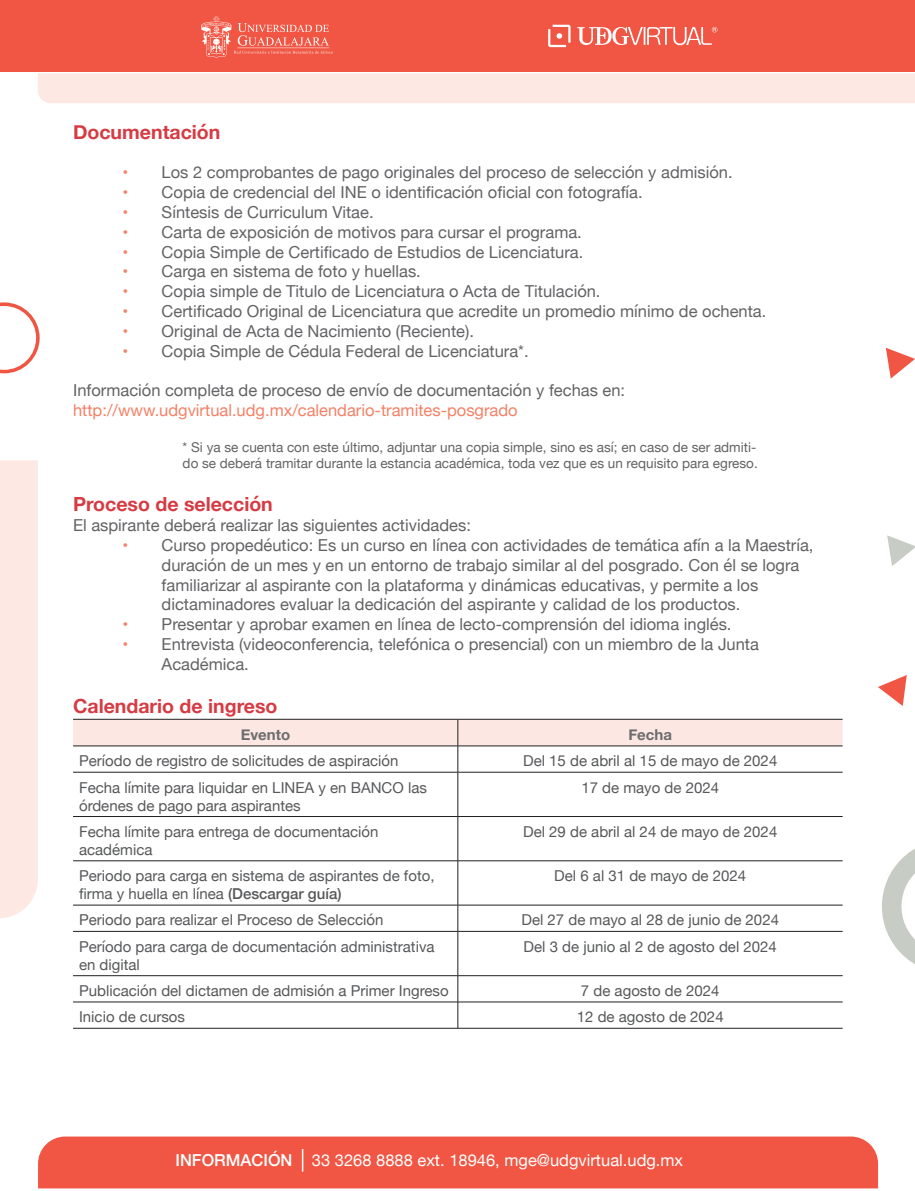
<style>
.page{position:relative;width:915px;height:1191px;background:#fff}
.page>*{position:absolute;margin:0;border:0;box-sizing:border-box;transform-origin:0 0}
.t1{font:700 19.5px "Helvetica Neue";color:#d63b43}
.t2{font:16.5px/19.8px "Helvetica Neue";color:#636366}
.t3{font:16.5px "Helvetica Neue";color:#f48167}
.t4{font:16.5px "Helvetica Neue";color:#fff}
.t5{font:15px/18px "Helvetica Neue";color:#57585a}
.t6{font:700 15px "Helvetica Neue";color:#6c6d70}
.t7{font:13.5px/16.2px "Helvetica Neue";color:#636366}
.s1{color:#f48167}
.s2{font-weight:500}
</style>
<div class="page">
<div style="left:0;top:0;width:914px;height:71px;background:#f05643"></div>
<div style="left:38px;top:73px;width:876px;height:30px;background:#fde8e3"></div>
<svg style="left:882px;top:849px;width:32px;height:115px"></svg>
<svg style="left:0;top:302px;width:40px;height:71px"></svg>
<div style="left:0;top:460px;width:38px;height:458px;background:#fde8e3"></div>
<svg style="left:886px;top:348px;width:28px;height:30px"></svg>
<svg style="left:887px;top:535px;width:27px;height:31px"></svg>
<svg style="left:878px;top:675px;width:28px;height:31px"></svg>
<svg style="left:201px;top:16px;width:132px;height:42px"></svg>
<svg style="left:548px;top:25px;width:22px;height:22px"></svg>
<svg style="left:577px;top:27px;width:140px;height:19px"></svg>
<div style="left:38px;top:1136px;width:839px;height:52px;background:#f05643"></div>
<svg style="left:302px;top:1149px;width:1px;height:22px"></svg>
<svg style="left:73px;top:719px;width:769px;height:53px"></svg>
<hr style="left:73px;top:772px;width:384px;height:1px;background:#231f20">
<hr style="left:457px;top:772px;width:385px;height:1px;background:#231f20">
<hr style="left:457px;top:772px;width:1px;height:44px;background:#231f20">
<hr style="left:73px;top:816px;width:384px;height:1px;background:#231f20">
<hr style="left:457px;top:816px;width:385px;height:1px;background:#231f20">
<hr style="left:457px;top:816px;width:1px;height:44px;background:#231f20">
<hr style="left:73px;top:860px;width:384px;height:1px;background:#231f20">
<hr style="left:457px;top:860px;width:385px;height:1px;background:#231f20">
<hr style="left:457px;top:861px;width:1px;height:44px;background:#231f20">
<hr style="left:73px;top:905px;width:384px;height:1px;background:#231f20">
<hr style="left:457px;top:905px;width:385px;height:1px;background:#231f20">
<svg style="left:457px;top:905px;width:1px;height:26px"></svg>
<hr style="left:73px;top:931px;width:384px;height:1px;background:#231f20">
<hr style="left:457px;top:931px;width:385px;height:1px;background:#231f20">
<hr style="left:457px;top:931px;width:1px;height:44px;background:#231f20">
<hr style="left:73px;top:975px;width:384px;height:1px;background:#231f20">
<hr style="left:457px;top:975px;width:385px;height:1px;background:#231f20">
<hr style="left:73px;top:1001px;width:384px;height:1px;background:#231f20">
<hr style="left:457px;top:1001px;width:385px;height:1px;background:#231f20">
<svg style="left:457px;top:976px;width:1px;height:52px"></svg>
<hr style="left:73px;top:1028px;width:384px;height:1px;background:#231f20">
<hr style="left:457px;top:1028px;width:385px;height:1px;background:#231f20">
<p class="t1" style="left:73px;top:116px;width:149px">Documentación</p>
<p class="t2" style="left:122px;top:163px;width:611px"><span class="s1">•</span> Los 2 comprobantes de pago originales del proceso de selección y admisión.</p>
<p class="t2" style="left:122px;top:183px;width:521px"><span class="s1">•</span> Copia de credencial del INE o identificación oficial con fotografía.</p>
<p class="t2" style="left:122px;top:203px;width:252px"><span class="s1">•</span> Síntesis de Curriculum Vitae.</p>
<p class="t2" style="left:122px;top:223px;width:460px"><span class="s1">•</span> Carta de exposición de motivos para cursar el programa.</p>
<p class="t2" style="left:122px;top:243px;width:462px"><span class="s1">•</span> Copia Simple de Certificado de Estudios de Licenciatura.</p>
<p class="t2" style="left:122px;top:262px;width:300px"><span class="s1">•</span> Carga en sistema de foto y huellas.</p>
<p class="t2" style="left:122px;top:282px;width:479px"><span class="s1">•</span> Copia simple de Titulo de Licenciatura o Acta de Titulación.</p>
<p class="t2" style="left:122px;top:302px;width:645px"><span class="s1">•</span> Certificado Original de Licenciatura que acredite un promedio mínimo de ochenta.</p>
<p class="t2" style="left:122px;top:322px;width:353px"><span class="s1">•</span> Original de Acta de Nacimiento (Reciente).</p>
<p class="t2" style="left:122px;top:342px;width:407px"><span class="s1">•</span> Copia Simple de Cédula Federal de Licenciatura*.</p>
<p class="t2" style="left:73px;top:381px;width:553px">Información completa de proceso de envío de documentación y fechas en:</p>
<p class="t3" style="left:73px;top:398px;width:446px">http://www.udgvirtual.udg.mx/calendario-tramites-posgrado</p>
<p class="t7" style="left:182px;top:440px;width:576px">* Si ya se cuenta con este último, adjuntar una copia simple, sino es así; en caso de ser admiti&shy;do se deberá tramitar durante la estancia académica, toda vez que es un requisito para egreso.</p>
<p class="t1" style="left:73px;top:489px;width:201px">Proceso de selección</p>
<p class="t2" style="left:73px;top:516px;width:399px">El aspirante deberá realizar las siguientes actividades:</p>
<p class="t2" style="left:161px;top:536px;width:653px;text-indent:-39px"><span class="s1">•</span> Curso propedéutico: Es un curso en línea con actividades de temática afín a la Maestría, duración de un mes y en un entorno de trabajo similar al del posgrado. Con él se logra familiarizar al aspirante con la plataforma y dinámicas educativas, y permite a los dictaminadores evaluar la dedicación del aspirante y calidad de los productos.</p>
<p class="t2" style="left:122px;top:615px;width:610px"><span class="s1">•</span> Presentar y aprobar examen en línea de lecto-comprensión del idioma inglés.</p>
<p class="t2" style="left:161px;top:635px;width:598px;text-indent:-39px"><span class="s1">•</span> Entrevista (videoconferencia, telefónica o presencial) con un miembro de la Junta<br>Académica.</p>
<p class="t1" style="left:73px;top:691px;width:206px">Calendario de ingreso</p>
<p class="t6" style="left:240px;top:723px;width:51px">Evento</p>
<p class="t6" style="left:628px;top:723px;width:45px">Fecha</p>
<p class="t5" style="left:79px;top:752px;width:321px">Período de registro de solicitudes de aspiración</p>
<p class="t5" style="left:523px;top:752px;width:255px">Del 15 de abril al 15 de mayo de 2024</p>
<p class="t5" style="left:79px;top:779px;width:349px">Fecha límite para liquidar en LINEA y en BANCO las órdenes de pago para aspirantes</p>
<p class="t5" style="left:581px;top:779px;width:139px">17 de mayo de 2024</p>
<p class="t5" style="left:79px;top:823px;width:301px">Fecha límite para entrega de documentación académica</p>
<p class="t5" style="left:523px;top:823px;width:255px">Del 29 de abril al 24 de mayo de 2024</p>
<p class="t5" style="left:79px;top:867px;width:357px">Periodo para carga en sistema de aspirantes de foto, firma y huella en línea <span class="s2">(Descargar guía)</span></p>
<p class="t5" style="left:554px;top:867px;width:193px">Del 6 al 31 de mayo de 2024</p>
<p class="t5" style="left:79px;top:912px;width:306px">Periodo para realizar el Proceso de Selección</p>
<p class="t5" style="left:521px;top:912px;width:259px">Del 27 de mayo al 28 de junio de 2024</p>
<p class="t5" style="left:79px;top:938px;width:357px">Período para carga de documentación administrativa en digital</p>
<p class="t5" style="left:523px;top:938px;width:255px">Del 3 de junio al 2 de agosto del 2024</p>
<p class="t5" style="left:79px;top:982px;width:371px">Publicación del dictamen de admisión a Primer Ingreso</p>
<p class="t5" style="left:580px;top:982px;width:140px">7 de agosto de 2024</p>
<p class="t5" style="left:79px;top:1008px;width:107px">Inicio de cursos</p>
<p class="t5" style="left:576px;top:1008px;width:148px">12 de agosto de 2024</p>
<p class="t4" style="left:175px;top:1147px;width:509px"><span class="s2">INFORMACIÓN</span> 33 3268 8888 ext. 18946, mge@udgvirtual.udg.mx</p>
</div>
